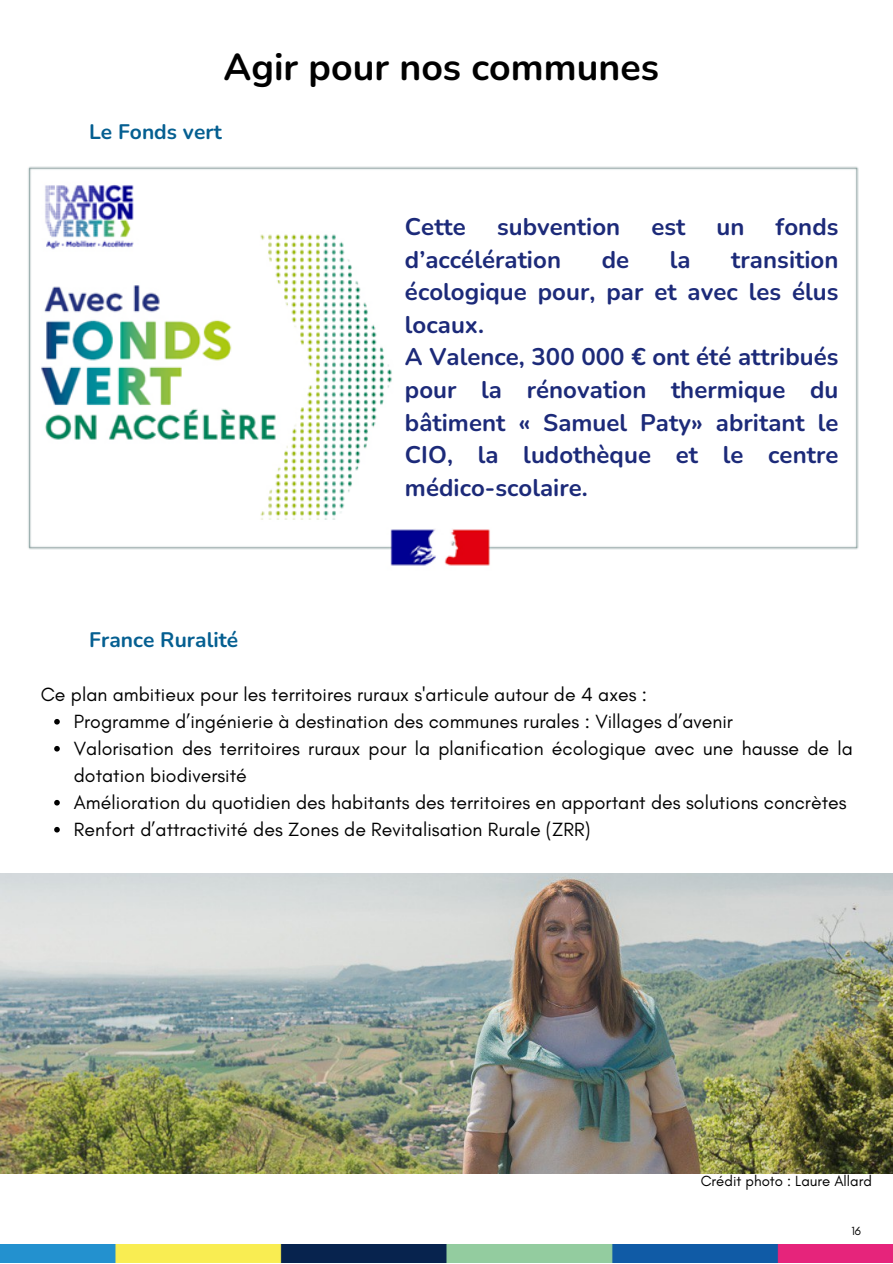
<style>
.page{position:relative;width:893px;height:1264px;background:#fff}
.page>*{position:absolute;margin:0;border:0;box-sizing:border-box;transform-origin:0 0}
.t1{font:700 37.5px "Nunito";color:#000}
.t2{font:700 24px/32.5px "Nunito";color:#1c2a79;text-align:justify}
.t3{font:700 21px "Nunito";color:#055f91}
.t4{font:19.5px/27px "Glacial Indifference";color:#000}
.t5{font:15px "Glacial Indifference";color:#000}
.t6{font:12px "Glacial Indifference";color:#000}
</style>
<div class="page">
<img style="left:0;top:873px;width:892px;height:300px">
<img style="left:0;top:1244px;width:892px;height:18px">
<img style="left:28px;top:166px;width:831px;height:400px">
<svg style="left:54px;top:719px;width:6px;height:5px"></svg>
<svg style="left:54px;top:746px;width:6px;height:5px"></svg>
<svg style="left:54px;top:800px;width:6px;height:5px"></svg>
<svg style="left:54px;top:826px;width:6px;height:6px"></svg>
<p class="t1" style="left:223px;top:42px;width:437px">Agir pour nos communes</p>
<p class="t3" style="left:89px;top:118px;width:134px">Le Fonds vert</p>
<p class="t3" style="left:89px;top:625px;width:150px">France Ruralité</p>
<p class="t2" style="left:405px;top:211px;width:62px">Cette</p>
<p class="t2" style="left:497px;top:211px;width:125px">subvention</p>
<p class="t2" style="left:651px;top:211px;width:35px">est</p>
<p class="t2" style="left:716px;top:211px;width:29px">un</p>
<p class="t2" style="left:775px;top:211px;width:64px">fonds</p>
<p class="t2" style="left:405px;top:243px;width:158px">d’accélération</p>
<p class="t2" style="left:601px;top:243px;width:29px">de</p>
<p class="t2" style="left:669px;top:243px;width:22px">la</p>
<p class="t2" style="left:405px;top:243px;width:435px;text-indent:326px">transition écologique pour, par et avec les élus locaux.</p>
<p class="t2" style="left:405px;top:341px;width:435px">A Valence, 300 000 € ont été attribués pour la rénovation thermique du bâtiment « Samuel Paty» abritant le CIO, la ludothèque et le centre médico-scolaire.</p>
<p class="t4" style="left:41px;top:680px;width:608px">Ce plan ambitieux pour les territoires ruraux s'articule autour de 4 axes :</p>
<p class="t4" style="left:74px;top:707px;width:660px">Programme d’ingénierie à destination des communes rurales : Villages d’avenir</p>
<p class="t4" style="left:74px;top:734px;width:780px">Valorisation des territoires ruraux pour la planification écologique avec une hausse de la dotation biodiversité</p>
<p class="t4" style="left:74px;top:788px;width:774px">Amélioration du quotidien des habitants des territoires en apportant des solutions concrètes</p>
<p class="t4" style="left:74px;top:815px;width:518px">Renfort d’attractivité des Zones de Revitalisation Rurale (ZRR)</p>
<p class="t5" style="left:700px;top:1171px;width:173px">Crédit photo : Laure Allard</p>
<p class="t6" style="left:851px;top:1223px;width:11px">16</p>
</div>
